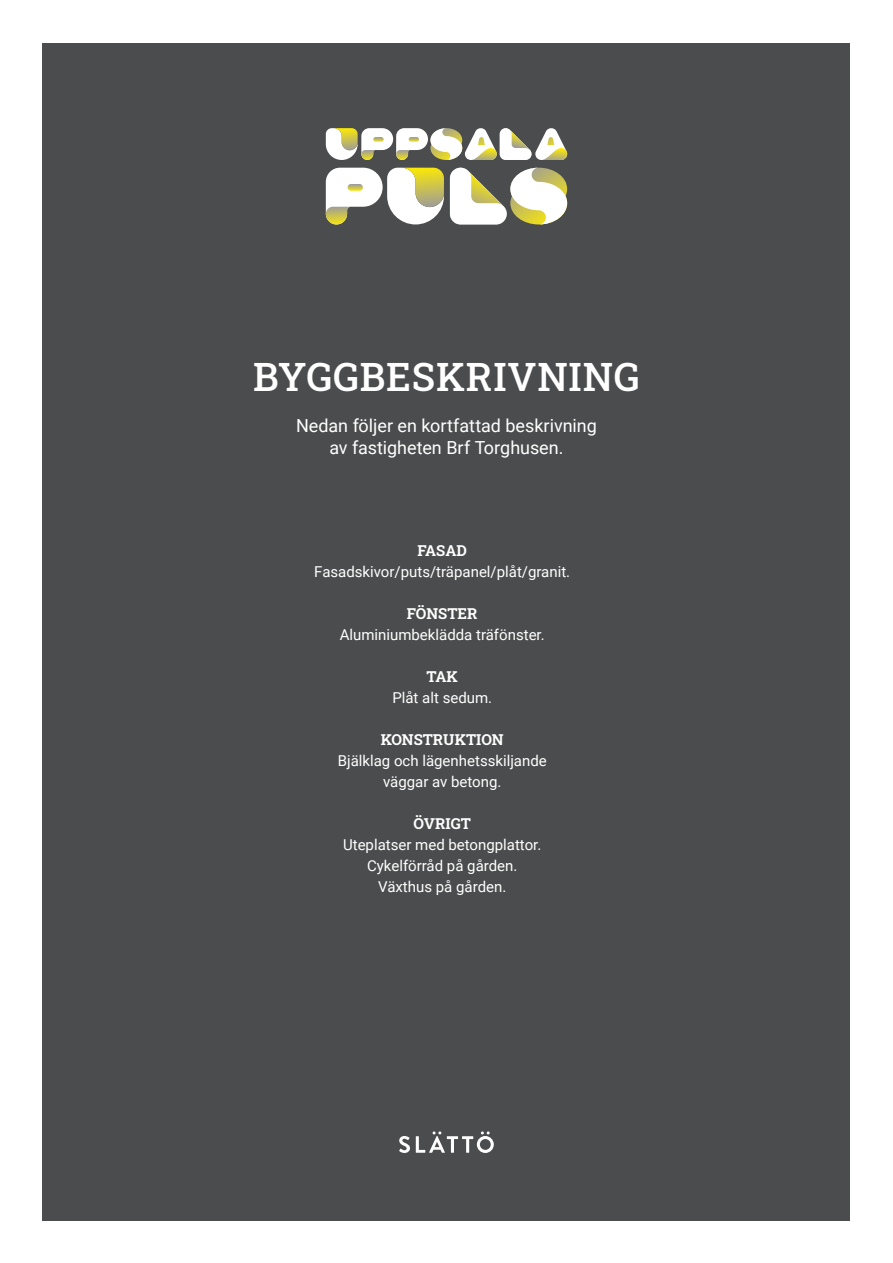
<style>
.page{position:relative;width:893px;height:1263px;background:#fff}
.page>*{position:absolute;margin:0;border:0;box-sizing:border-box;transform-origin:0 0}
.t1{font:500 39px "Roboto Slab";letter-spacing:.02em;color:#fff}
.t2{font:18px/22.5px "Roboto";color:#fff;text-align:center}
.t3{font:15px/21px "Roboto";color:#fff;text-align:center}
.t4{font:700 15px "Roboto Slab";color:#fff}
</style>
<div class="page">
<div style="left:43px;top:43px;width:807px;height:1177px;background:#4b4c4d"></div>
<svg style="left:326px;top:128px;width:241px;height:32px"></svg>
<svg style="left:326px;top:168px;width:241px;height:56px"></svg>
<svg style="left:399px;top:1136px;width:11px;height:17px"></svg>
<svg style="left:416px;top:1131px;width:78px;height:22px"></svg>
<p class="t1" style="left:253px;top:350px;width:388px">BYGGBESKRIVNING</p>
<p class="t2" style="left:296px;top:413px;width:302px">Nedan följer en kortfattad beskrivning av fastigheten Brf Torghusen.</p>
<p class="t4" style="left:418px;top:540px;width:51px">FASAD</p>
<p class="t3" style="left:314px;top:560px;width:257px">Fasadskivor/puts/träpanel/plåt/granit.</p>
<p class="t4" style="left:407px;top:603px;width:72px">FÖNSTER</p>
<p class="t3" style="left:340px;top:623px;width:206px">Aluminiumbeklädda träfönster.</p>
<p class="t4" style="left:427px;top:666px;width:33px">TAK</p>
<p class="t3" style="left:392px;top:686px;width:101px">Plåt alt sedum.</p>
<p class="t4" style="left:381px;top:729px;width:124px">KONSTRUKTION</p>
<p class="t3" style="left:338px;top:749px;width:211px">Bjälklag och lägenhetsskiljande väggar av betong.</p>
<p class="t4" style="left:413px;top:813px;width:59px">ÖVRIGT</p>
<p class="t3" style="left:343px;top:833px;width:200px">Uteplatser med betongplattor.</p>
<p class="t3" style="left:367px;top:854px;width:152px">Cykelförråd på gården.</p>
<p class="t3" style="left:378px;top:875px;width:130px">Växthus på gården.</p>
</div>
